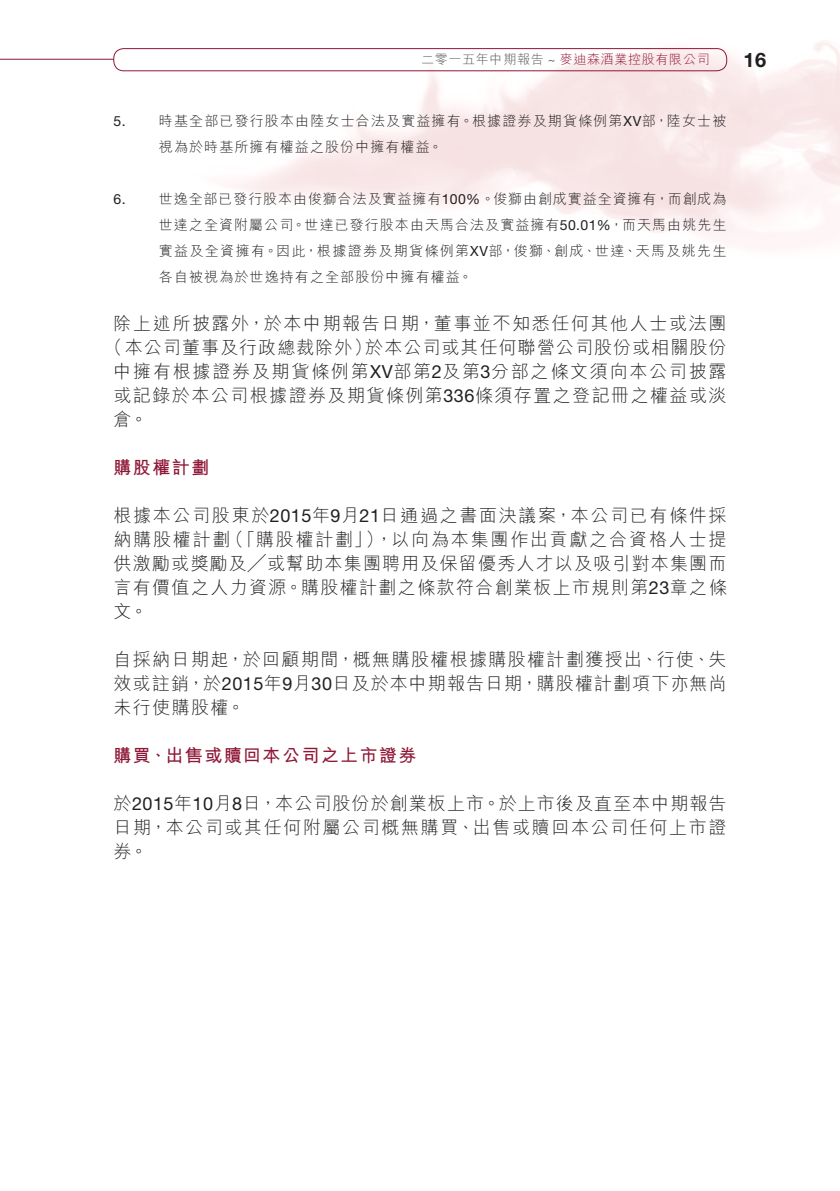
<style>
.page{position:relative;width:840px;height:1191px;background:#fff}
.page>*{position:absolute;margin:0;border:0;box-sizing:border-box;transform-origin:0 0}
.t1{font:700 20px "Helvetica Neue LT Std";color:#231f20}
.Body_Text{font:300 18px/24px "M Hei HK";letter-spacing:.08em;color:#231f20;text-align:right}
.Heading_2{font:700 18px "M Hei HK";letter-spacing:.08em;color:#8f1736}
.Notes{font:300 14px/26px "M Hei HK";letter-spacing:.08em;color:#231f20;text-align:justify}
.Notes-2{font:14px "Helvetica Neue LT Std";color:#231f20}
.t2{font:300 13px "M Hei HK";letter-spacing:.055em;color:#8f1736}
.s1{color:#57585a}
.s2{font-family:"Helvetica Neue LT Std";font-weight:400;color:#57585a}
.s3{font-family:"Helvetica Neue LT Std";font-weight:400}
</style>
<div class="page">
<img style="left:187px;top:41px;width:652px;height:201px">
<div style="left:113px;top:48px;width:613px;height:23px;border:1px solid #8f1736;border-radius:10px"></div>
<hr style="left:0;top:59px;width:114px;height:1px;background:#8f1736">
<p class="Notes-2" style="left:113px;top:113px;width:14px">5.</p>
<p class="Notes-2" style="left:113px;top:191px;width:14px">6.</p>
<p class="t2" style="left:421px;top:53px;width:290px"><span class="s1">二零一五年中期報告</span> <span class="s2">~</span> 麥迪森酒業控股有限公司</p>
<p class="Notes" style="left:159px;top:108px;width:568px">時基全部已發行股本由陸女士合法及實益擁有。根據證券及期貨條例第<span class="s3">XV</span>部，陸女士被</p>
<p class="Notes" style="left:159px;top:134px;width:285px">視為於時基所擁有權益之股份中擁有權益。</p>
<p class="Notes" style="left:159px;top:186px;width:569px">世逸全部已發行股本由俊獅合法及實益擁有<span class="s3">100%</span>。俊獅由創成實益全資擁有，而創成為</p>
<p class="Notes" style="left:159px;top:212px;width:568px">世達之全資附屬公司。世達已發行股本由天馬合法及實益擁有<span class="s3">50.01%</span>，而天馬由姚先生實益及全資擁有。因此，根據證劵及期貨條例第<span class="s3">XV</span>部，俊獅、創成、世達、天馬及姚先生各自被視為於世逸持有之全部股份中擁有權益。</p>
<p class="Body_Text" style="left:113px;top:311px;width:614px">除上述所披露外，於本中期報告日期，董事並不知悉任何其他人士或法團於本公司或其任何聯營公司股份或相關股份</p>
<p class="Body_Text" style="left:113px;top:335px;width:614px;text-align:left;text-indent:-9px">（本公司董事及行政總裁除外）<br>中擁有根據證券及期貨條例第<span class="s3">XV</span>部第<span class="s3">2</span>及第<span class="s3">3</span>分部之條文須向本公司披露或記錄於本公司根據證券及期貨條例第<span class="s3">336</span>條須存置之登記冊之權益或淡倉。</p>
<p class="Heading_2" style="left:113px;top:454px;width:97px">購股權計劃</p>
<p class="Body_Text" style="left:113px;top:503px;width:614px">根據本公司股東於<span class="s3">2015</span>年 月<span class="s3">9 21</span>日通過之書面決議案，本公司已有條件採，以向為本集團作出貢獻之合資格人士提</p>
<p class="Body_Text" style="left:225px;top:527px;width:159px">（「購股權計劃」）</p>
<p class="Body_Text" style="left:113px;top:527px;width:614px;text-align:left">納購股權計劃<br>供激勵或獎勵及╱或幫助本集團聘用及保留優秀人才以及吸引對本集團而言有價值之人力資源。購股權計劃之條款符合創業板上市規則第<span class="s3">23</span>章之條文。</p>
<p class="Body_Text" style="left:113px;top:647px;width:614px;text-align:justify">自採納日期起，於回顧期間，概無購股權根據購股權計劃獲授出、行使、失效或註銷，於<span class="s3">2015</span>年 月<span class="s3">9 30</span>日及於本中期報告日期，購股權計劃項下亦無尚未行使購股權。</p>
<p class="Heading_2" style="left:113px;top:742px;width:304px">購買、出售或贖回本公司之上市證券</p>
<p class="Body_Text" style="left:113px;top:791px;width:614px;text-align:justify">於<span class="s3">2015</span>年<span class="s3">10</span>月 日<span class="s3">8</span> ，本公司股份於創業板上市。於上市後及直至本中期報告日期，本公司或其任何附屬公司概無購買、出售或贖回本公司任何上市證券。</p>
<p class="t1" style="left:743px;top:47px;width:24px">16</p>
</div>
